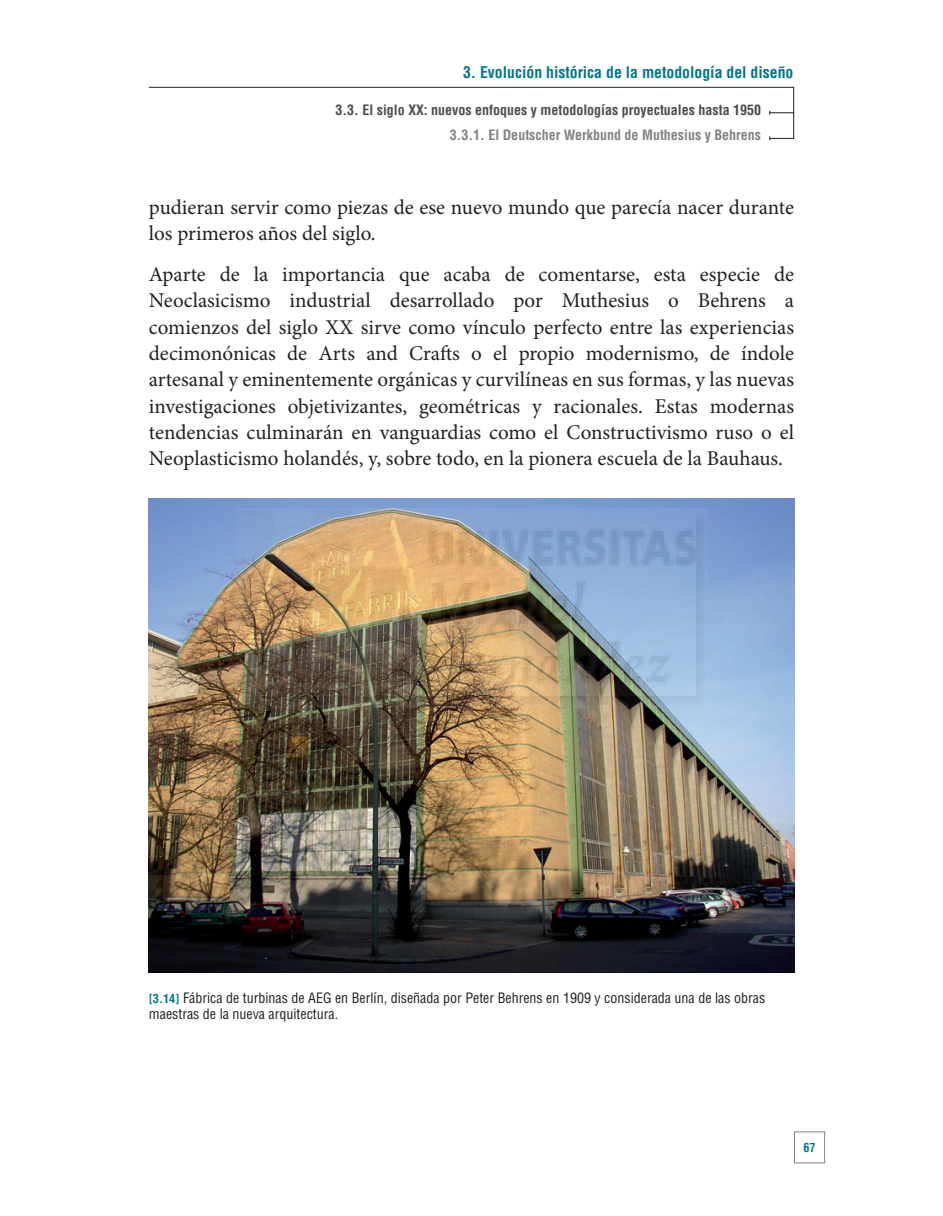
<style>
.page{position:relative;width:943px;height:1216px;background:#fff}
.page>*{position:absolute;margin:0;border:0;box-sizing:border-box;transform-origin:0 0}
.Texto_general{font:21px/26.2px "Minion Pro";color:#231f20;text-align:justify}
.Texto_NOTA_PIE_PÁG{font:21px/26.2px "Minion Pro";color:#231f20}
.t1{font:700 condensed 15.75px "Helvetica LT Std";color:#00788b}
.Texto_FIGURA{font:condensed 14px/16.1px "Helvetica LT Std";color:#231f20}
.t2{font:700 condensed 14px "Helvetica LT Std";color:#4b4c4d}
.t3{font:700 condensed 14px "Helvetica LT Std";color:#808285}
.t4{font:700 condensed 12.25px "Helvetica LT Std";color:#00788b}
.s1{font-weight:700;font-size:12.25px;color:#00788b}
</style>
<div class="page">
<div style="left:794px;top:1131px;width:31px;height:32px;border:1px solid #808285"></div>
<svg style="left:148px;top:86px;width:646px;height:54px"></svg>
<img style="left:149px;top:499px;width:645px;height:473px">
<img style="left:236px;top:508px;width:471px;height:199px">
<p class="t1" style="left:463px;top:62px;width:332px">3. Evolución histórica de la metodología del diseño</p>
<p class="t2" style="left:335px;top:101px;width:427px">3.3. El siglo XX: nuevos enfoques y metodologías proyectuales hasta 1950</p>
<p class="t3" style="left:450px;top:126px;width:313px">3.3.1. El Deutscher Werkbund de Muthesius y Behrens</p>
<p class="Texto_NOTA_PIE_PÁG" style="left:149px;top:194px;width:646px">pudieran servir como piezas de ese nuevo mundo que parecía nacer durante los primeros años del siglo.</p>
<p class="Texto_general" style="left:149px;top:261px;width:646px">Aparte de la importancia que acaba de comentarse, esta especie de Neoclasicismo industrial desarrollado por Muthesius o Behrens a comienzos del siglo XX sirve como vínculo perfecto entre las experiencias decimonónicas de Arts and Crafts o el propio modernismo, de índole artesanal y eminentemente orgánicas y curvilíneas en sus formas, y las nuevas investigaciones objetivizantes, geométricas y racionales. Estas modernas tendencias culminarán en vanguardias como el Constructivismo ruso o el Neoplasticismo holandés, y, sobre todo, en la pionera escuela de la Bauhaus.</p>
<p class="Texto_FIGURA" style="left:149px;top:989px;width:618px"><span class="s1">[3.14]</span> Fábrica de turbinas de AEG en Berlín, diseñada por Peter Behrens en 1909 y considerada una de las obras maestras de la nueva arquitectura.</p>
<p class="t4" style="left:803px;top:1139px;width:14px">67</p>
</div>
